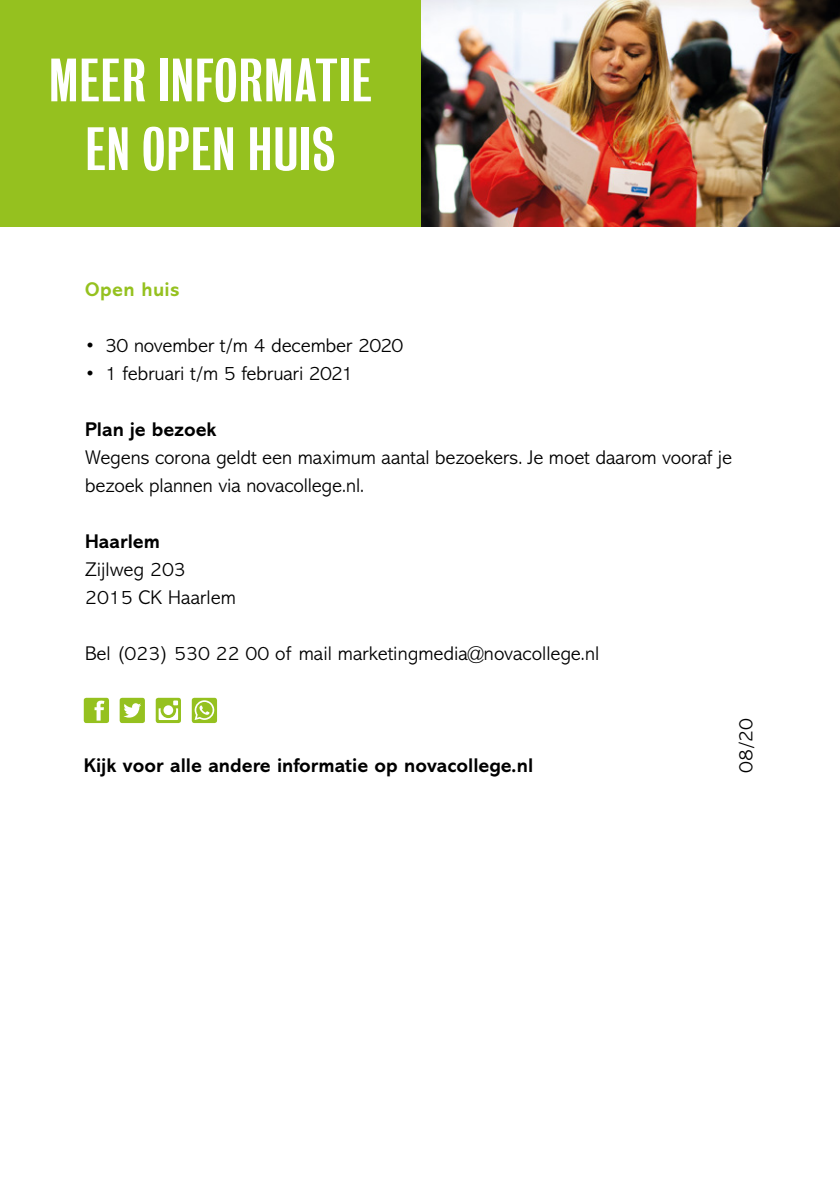
<style>
.page{position:relative;width:840px;height:1191px;background:#fff}
.page>*{position:absolute;margin:0;border:0;box-sizing:border-box;transform-origin:0 0}
.t1{font:55.6px/68.8px "Bureau Grot One Three";letter-spacing:.01em;color:#fff;text-align:center;scale:1.2 1}
.t2{font:300 20px/28px "Abadi";color:#000}
.t3{font:700 20px "Abadi MT Std";color:#000}
.t4{font:700 20px "Abadi";color:#000}
.t5{font:700 20px "Abadi MT Std";letter-spacing:.02em;color:#95c11f}
.t6{font:300 20px "Abadi MT Std";color:#000}
</style>
<div class="page">
<div style="left:120px;top:698px;width:25px;height:25px;background:#95c11f;border-radius:3px"></div>
<div style="left:156px;top:698px;width:25px;height:25px;background:#95c11f;border-radius:3px"></div>
<svg style="left:123px;top:703px;width:18px;height:14px"></svg>
<div style="left:84px;top:698px;width:25px;height:25px;background:#95c11f;border-radius:3px"></div>
<svg style="left:94px;top:700px;width:10px;height:20px"></svg>
<svg style="left:158px;top:700px;width:20px;height:20px"></svg>
<div style="left:192px;top:698px;width:25px;height:25px;background:#95c11f;border-radius:3px"></div>
<svg style="left:194px;top:700px;width:20px;height:20px"></svg>
<img style="left:420px;top:0;width:419px;height:227px">
<div style="left:0;top:0;width:420px;height:227px;background:#95c11f"></div>
<h1 class="t1" style="left:49px;top:47px;width:270px">MEER INFORMATIE<br>EN OPEN HUIS</h1>
<p class="t5" style="left:85px;top:278px;width:96px">Open huis</p>
<p class="t2" style="left:85px;top:332px;width:320px">• 30 november t/m 4 december 2020</p>
<p class="t2" style="left:85px;top:360px;width:270px">• 1 februari t/m 5 februari 2021</p>
<p class="t4" style="left:85px;top:418px;width:133px">Plan je bezoek</p>
<p class="t2" style="left:85px;top:444px;width:648px">Wegens corona geldt een maximum aantal bezoekers. Je moet daarom vooraf je bezoek plannen via novacollege.nl.</p>
<p class="t4" style="left:85px;top:530px;width:76px">Haarlem</p>
<p class="t2" style="left:85px;top:556px;width:152px">Zijlweg 203<br>2015 CK Haarlem</p>
<p class="t2" style="left:85px;top:640px;width:515px">Bel (023) 530 22 00 of mail marketingmedia@novacollege.nl</p>
<p class="t3" style="left:84px;top:754px;width:450px">Kijk voor alle andere informatie op novacollege.nl</p>
<p class="t6" style="left:734px;top:773px;width:57px;rotate:-90deg">08/20</p>
</div>
